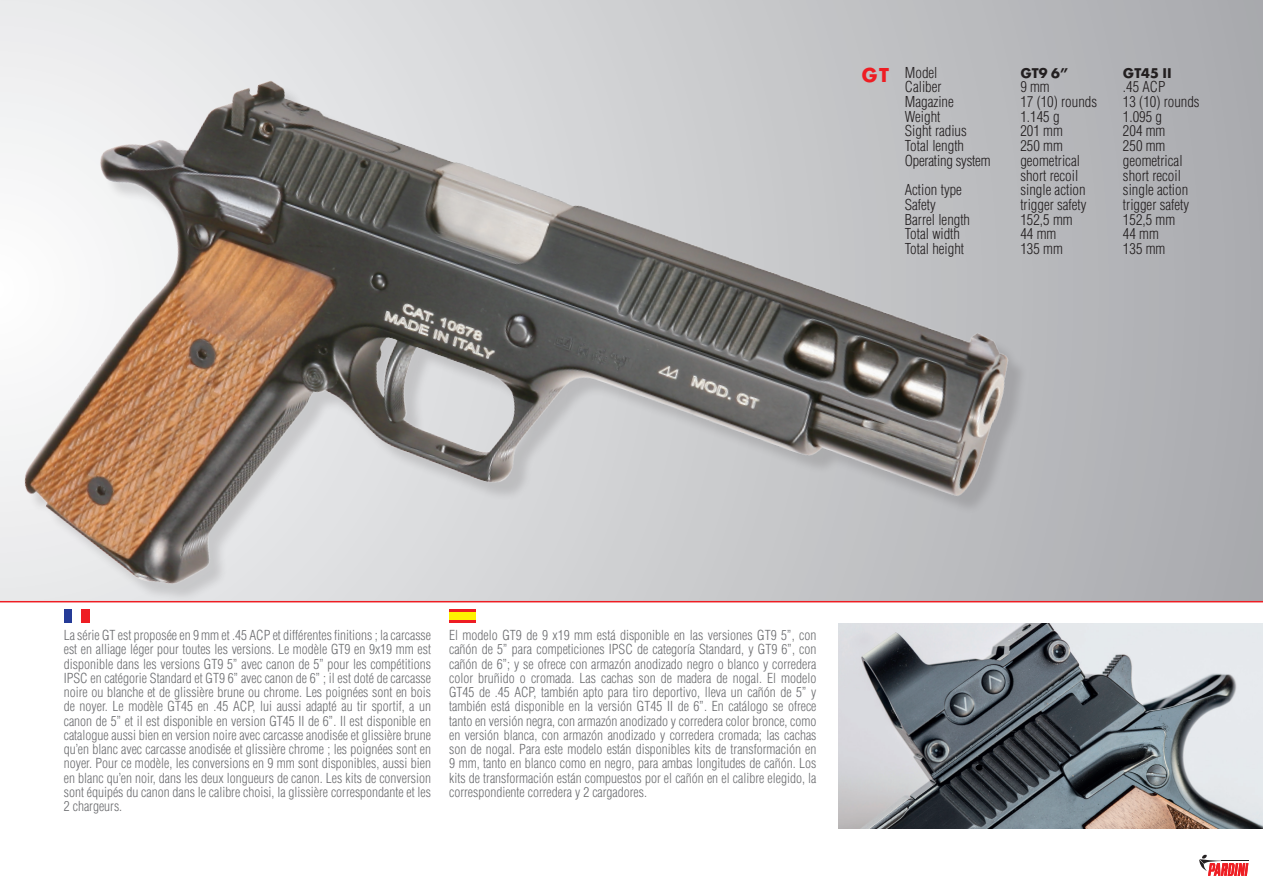
<style>
.page{position:relative;width:1263px;height:893px;background:#fff}
.page>*{position:absolute;margin:0;border:0;box-sizing:border-box;transform-origin:0 0}
.t1{font:300 condensed 14.7px/14.7px "Helvetica";color:#231f20}
.t2{font:700 14.7px "Futura T";color:#231f20}
.t3{font:300 condensed 13.5px/14.2px "Helvetica";color:#6c6d70;text-align:justify}
.s1{font-family:"Futura T";font-weight:700;font-stretch:normal;font-size:21px;color:#ee1d23}
</style>
<div class="page">
<div style="left:0;top:0;width:1263px;height:600px;background:linear-gradient(to right,#f0f1f2,#aaabaf)"></div>
<hr style="left:0;top:601px;width:1263px;height:1px;background:#ee1d23">
<img style="left:838px;top:623px;width:425px;height:205px">
<img style="left:4px;top:33px;width:1066px;height:645px">
<svg style="left:1199px;top:854px;width:50px;height:22px"></svg>
<p class="t1" style="left:861px;top:65px;width:77px"><span class="s1">GT</span> Model</p>
<p class="t2" style="left:1020px;top:64px;width:50px">GT9 6”</p>
<p class="t1" style="left:905px;top:80px;width:38px">Caliber</p>
<p class="t1" style="left:1020px;top:80px;width:31px">9 mm</p>
<p class="t1" style="left:905px;top:94px;width:50px">Magazine</p>
<p class="t1" style="left:1020px;top:94px;width:78px">17 (10) rounds</p>
<p class="t1" style="left:905px;top:109px;width:37px">Weight</p>
<p class="t1" style="left:1020px;top:109px;width:41px">1.145 g</p>
<p class="t1" style="left:905px;top:124px;width:64px">Sight radius</p>
<p class="t1" style="left:1020px;top:124px;width:44px">201 mm</p>
<p class="t1" style="left:905px;top:138px;width:61px">Total length</p>
<p class="t1" style="left:1020px;top:138px;width:44px">250 mm</p>
<p class="t1" style="left:905px;top:153px;width:87px">Operating system</p>
<p class="t1" style="left:1020px;top:153px;width:61px">geometrical short recoil</p>
<p class="t1" style="left:905px;top:183px;width:59px">Action type</p>
<p class="t1" style="left:1020px;top:183px;width:67px">single action</p>
<p class="t1" style="left:905px;top:197px;width:33px">Safety</p>
<p class="t1" style="left:1020px;top:197px;width:68px">trigger safety</p>
<p class="t1" style="left:905px;top:212px;width:67px">Barrel length</p>
<p class="t1" style="left:1020px;top:212px;width:54px">152,5 mm</p>
<p class="t1" style="left:905px;top:227px;width:57px">Total width</p>
<p class="t1" style="left:1020px;top:227px;width:37px">44 mm</p>
<p class="t1" style="left:905px;top:241px;width:61px">Total height</p>
<p class="t1" style="left:1020px;top:241px;width:44px">135 mm</p>
<p class="t2" style="left:1123px;top:64px;width:50px">GT45 II</p>
<p class="t1" style="left:1123px;top:80px;width:78px">.45 ACP<br>13 (10) rounds<br>1.095 g<br>204 mm<br>250 mm geometrical short recoil single action trigger safety<br>152,5 mm<br>44 mm<br>135 mm</p>
<p class="t3" style="left:64px;top:628px;width:369px">La série GT est proposée en 9 mm et .45 ACP et différentes finitions ; la carcasse est en alliage léger pour toutes les versions. Le modèle GT9 en 9x19 mm est disponible dans les versions GT9 5” avec canon de 5” pour les compétitions IPSC en catégorie Standard et GT9 6” avec canon de 6” ; il est doté de carcasse noire ou blanche et de glissière brune ou chrome. Les poignées sont en bois de noyer. Le modèle GT45 en .45 ACP, lui aussi adapté au tir sportif, a un canon de 5” et il est disponible en version GT45 II de 6”. Il est disponible en catalogue aussi bien en version noire avec carcasse anodisée et glissière brune qu’en blanc avec carcasse anodisée et glissière chrome ; les poignées sont en noyer. Pour ce modèle, les conversions en 9 mm sont disponibles, aussi bien en blanc qu’en noir, dans les deux longueurs de canon. Les kits de conversion sont équipés du canon dans le calibre choisi, la glissière correspondante et les 2 chargeurs.</p>
<p class="t3" style="left:449px;top:628px;width:369px">El modelo GT9 de 9 x19 mm está disponible en las versiones GT9 5”, con cañón de 5” para competiciones IPSC de categoría Standard, y GT9 6”, con cañón de 6”; y se ofrece con armazón anodizado negro o blanco y corredera color bruñido o cromada. Las cachas son de madera de nogal. El modelo GT45 de .45 ACP, también apto para tiro deportivo, lleva un cañón de 5” y también está disponible en la versión GT45 II de 6”. En catálogo se ofrece tanto en versión negra, con armazón anodizado y corredera color bronce, como en versión blanca, con armazón anodizado y corredera cromada; las cachas son de nogal. Para este modelo están disponibles kits de transformación en 9 mm, tanto en blanco como en negro, para ambas longitudes de cañón. Los kits de transformación están compuestos por el cañón en el calibre elegido, la correspondiente corredera y 2 cargadores.</p>
</div>
